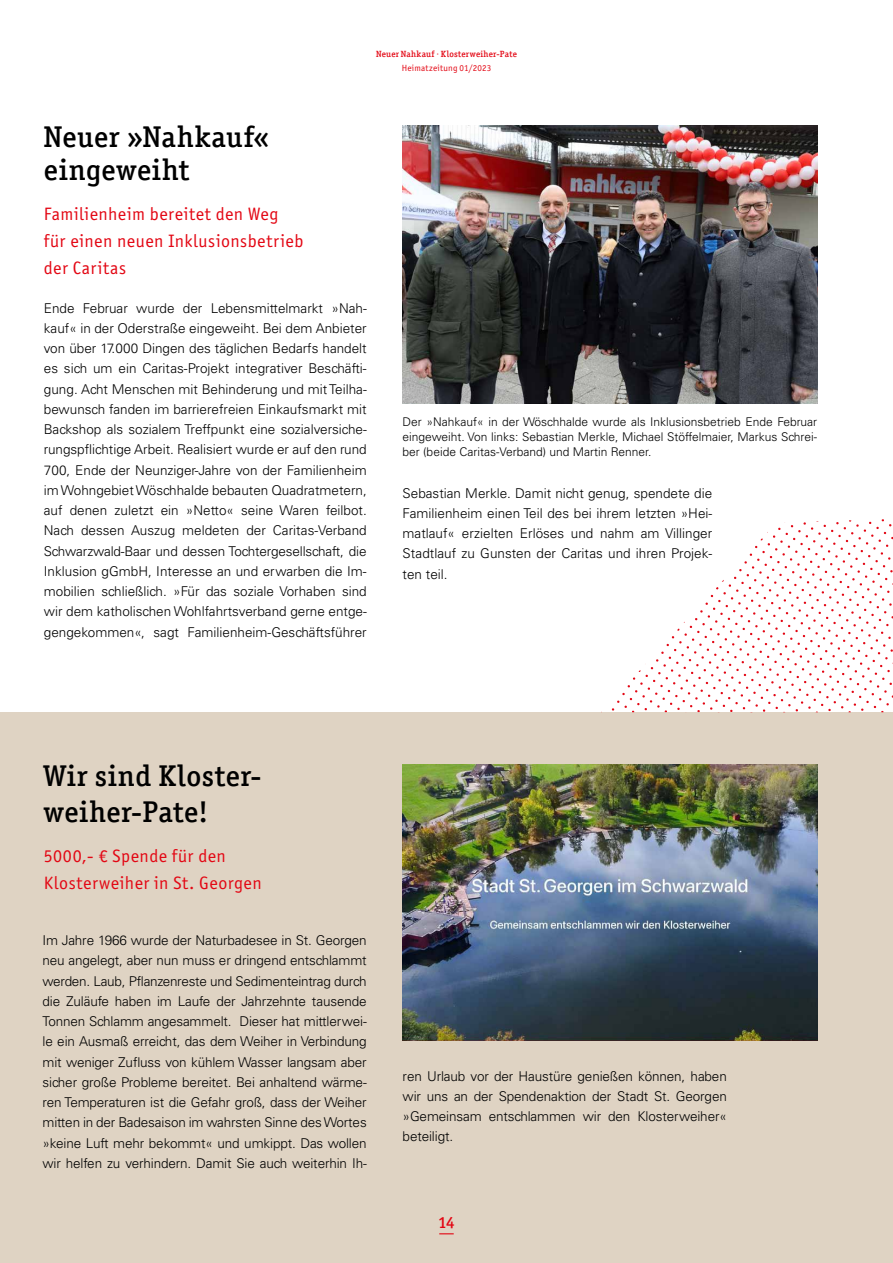
<style>
.page{position:relative;width:893px;height:1263px;background:#fff}
.page>*{position:absolute;margin:0;border:0;box-sizing:border-box;transform-origin:0 0}
.t1{font:500 30px/33px "ITC Officina Serif W04";letter-spacing:.02em;color:#000}
.t2{font:18px/27px "Officina Sans ITC Pro";letter-spacing:.03em;color:#e30613}
.t3{font:500 16.5px "ITC Officina Serif W04";color:#e30613}
.t4{font:300 13.5px/20.2px "Univers";letter-spacing:-.01em;color:#000;text-align:justify}
.t5{font:300 12px/15px "Univers";color:#000;text-align:justify}
.t6{font:500 9px "ITC Officina Serif W04";letter-spacing:.03em;color:#e30613}
.t7{font:9px "Officina Sans ITC Pro";letter-spacing:.02em;color:#e30613}
</style>
<div class="page">
<div style="left:0;top:712px;width:893px;height:551px;background:#dfd3c3"></div>
<img style="left:403px;top:765px;width:414px;height:275px">
<svg style="left:601px;top:519px;width:292px;height:193px"></svg>
<img style="left:403px;top:126px;width:414px;height:277px">
<svg style="left:439px;top:1233px;width:15px;height:1px"></svg>
<p class="t6" style="left:376px;top:48px;width:142px">Neuer Nahkauf · Klosterweiher-Pate</p>
<p class="t7" style="left:402px;top:62px;width:91px">Heimatzeitung 01/2023</p>
<h1 class="t1" style="left:44px;top:120px;width:227px">Neuer »Nahkauf« eingeweiht</h1>
<h2 class="t2" style="left:44px;top:201px;width:261px">Familienheim bereitet den Weg für einen neuen Inklusionsbetrieb der Caritas</h2>
<p class="t4" style="left:44px;top:298px;width:324px">Ende Februar wurde der Lebensmittelmarkt »Nah&shy;kauf« in der Oderstraße eingeweiht. Bei dem Anbieter von über 17.000 Dingen des täglichen Bedarfs handelt es sich um ein Caritas-Projekt integrativer Beschäfti&shy;gung. Acht Menschen mit Behinderung und mit Teilha&shy;bewunsch fanden im barrierefreien Einkaufsmarkt mit Backshop als sozialem Treffpunkt eine sozialversiche&shy;rungspflichtige Arbeit. Realisiert wurde er auf den rund 700, Ende der Neunziger-Jahre von der Familienheim im Wohngebiet Wöschhalde bebauten Quadratmetern, auf denen zuletzt ein »Netto« seine Waren feilbot.<br>Nach dessen Auszug meldeten der Caritas-Verband Schwarzwald-Baar und dessen Tochtergesellschaft, die Inklusion gGmbH, Interesse an und erwarben die Im&shy;mobilien schließlich. »Für das soziale Vorhaben sind wir dem katholischen Wohlfahrtsverband gerne entge&shy;gengekommen«, sagt Familienheim-Geschäftsführer</p>
<p class="t5" style="left:403px;top:414px;width:416px">Der »Nahkauf« in der Wöschhalde wurde als Inklusionsbetrieb Ende Februar eingeweiht. Von links: Sebastian Merkle, Michael Stöffelmaier, Markus Schrei&shy;ber (beide Caritas-Verband) und Martin Renner.</p>
<p class="t4" style="left:403px;top:483px;width:311px">Sebastian Merkle. Damit nicht genug, spendete die Familienheim einen Teil des bei ihrem letzten »Hei&shy;matlauf« erzielten Erlöses und nahm am Villinger Stadtlauf zu Gunsten der Caritas und ihren Projek&shy;ten teil.</p>
<h1 class="t1" style="left:44px;top:758px;width:219px;line-height:36px">Wir sind Kloster&shy;weiher-Pate!</h1>
<h2 class="t2" style="left:44px;top:842px;width:219px">5000,- € Spende für den<br>Klosterweiher in St. Georgen</h2>
<p class="t4" style="left:43px;top:930px;width:326px">Im Jahre 1966 wurde der Naturbadesee in St. Georgen neu angelegt, aber nun muss er dringend entschlammt werden. Laub, Pflanzenreste und Sedimenteintrag durch die Zuläufe haben im Laufe der Jahrzehnte tausende Tonnen Schlamm angesammelt. Dieser hat mittlerwei&shy;le ein Ausmaß erreicht, das dem Weiher in Verbindung mit weniger Zufluss von kühlem Wasser langsam aber sicher große Probleme bereitet. Bei anhaltend wärme&shy;ren Temperaturen ist die Gefahr groß, dass der Weiher mitten in der Badesaison im wahrsten Sinne des Wortes »keine Luft mehr bekommt« und umkippt. Das wollen wir helfen zu verhindern. Damit Sie auch weiterhin Ih-</p>
<p class="t4" style="left:403px;top:1066px;width:326px">ren Urlaub vor der Haustüre genießen können, haben wir uns an der Spendenaktion der Stadt St. Georgen »Gemeinsam entschlammen wir den Klosterweiher« beteiligt.</p>
<p class="t3" style="left:438px;top:1212px;width:18px">14</p>
</div>
